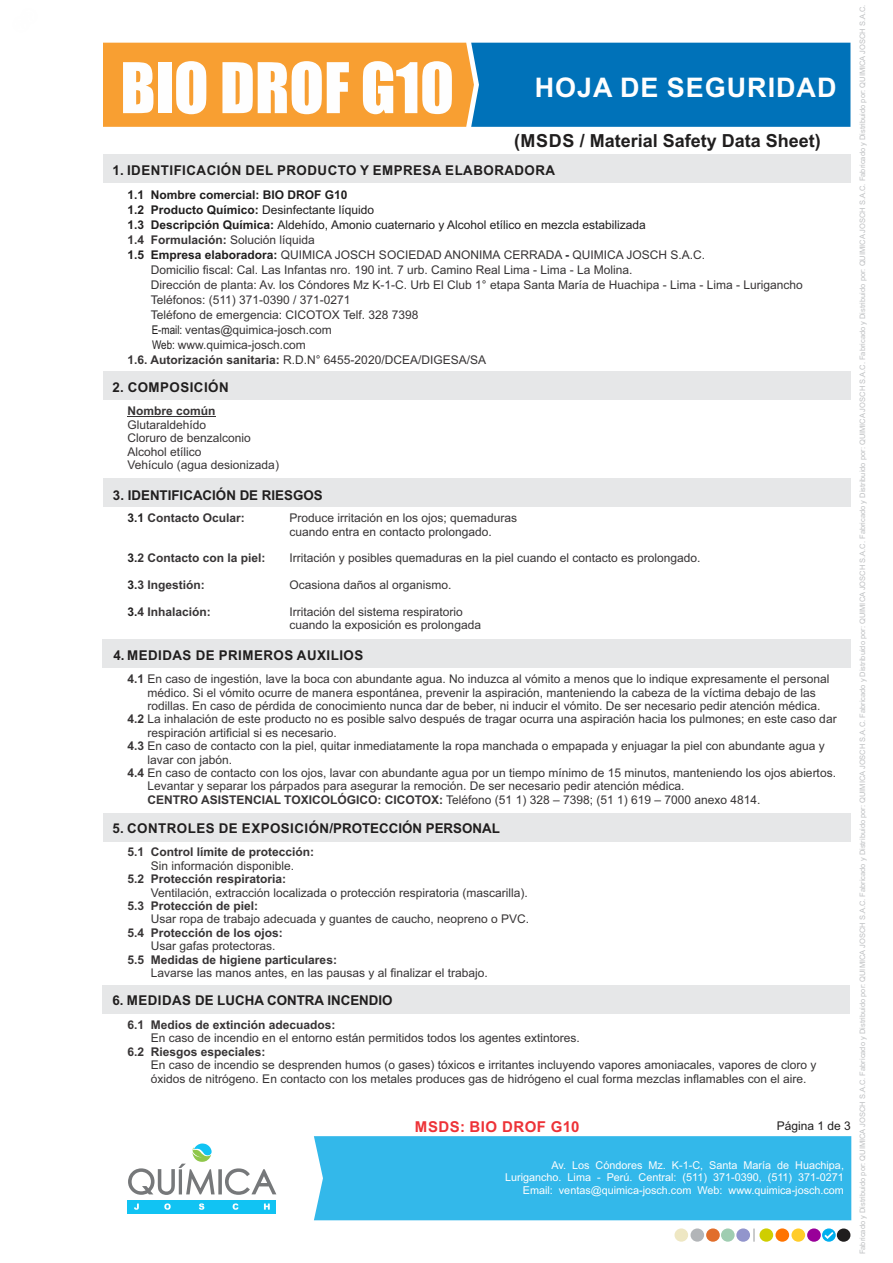
<style>
.page{position:relative;width:893px;height:1263px;background:#fff}
.page>*{position:absolute;margin:0;border:0;box-sizing:border-box;transform-origin:0 0}
.t1{font:64.5px "Impact";color:#fefefe}
.t2{font:700 27px "Arial";letter-spacing:.035em;color:#fefefe}
.t3{font:700 18px "Arial";color:#201e1e}
.t4{font:700 15px "Arial";letter-spacing:.035em;color:#ed3237}
.t5{font:700 13.5px "Arial";letter-spacing:.035em;color:#201e1e}
.t6{font:700 13.5px "Arial";color:#201e1e}
.t7{font:12px/13.4px "Arial";color:#373435}
.t8{font:700 12px "Arial";color:#373435}
.t9{font:12px "Arial";color:#201e1e}
.t10{font:700 12px "Arial";color:#201e1e}
.t11{font:10.8px/12.1px "Arial";color:#fefefe;text-align:right}
.t12{font:7.5px "Arial";color:#bdbfc1}
.s1{font-weight:700}
.s2{font-weight:400}
.s3{font-weight:700;color:#201e1e}
.s4{font-family:"Arial Narrow";color:#201e1e}
.s5{color:#201e1e}
</style>
<div class="page">
<svg style="left:754px;top:1228px;width:1px;height:14px"></svg>
<div style="left:837px;top:1228px;width:13px;height:14px;background:#201e1e;border-radius:50%"></div>
<div style="left:736px;top:1228px;width:14px;height:14px;background:#9295cc;border-radius:50%"></div>
<div style="left:759px;top:1228px;width:14px;height:14px;background:#cfce00;border-radius:50%"></div>
<div style="left:775px;top:1228px;width:14px;height:14px;background:#ff7400;border-radius:50%"></div>
<div style="left:674px;top:1228px;width:14px;height:14px;background:#eee7c3;border-radius:50%"></div>
<div style="left:791px;top:1228px;width:14px;height:14px;background:#ffcc29;border-radius:50%"></div>
<div style="left:690px;top:1228px;width:14px;height:13px;background:#b2b5b8;border-radius:50%"></div>
<svg style="left:822px;top:1228px;width:14px;height:14px"></svg>
<div style="left:721px;top:1228px;width:14px;height:14px;background:#9fcdb1;border-radius:50%"></div>
<div style="left:807px;top:1228px;width:14px;height:14px;background:#909;border-radius:50%"></div>
<div style="left:706px;top:1228px;width:14px;height:14px;background:#e16e2b;border-radius:50%"></div>
<div style="left:103px;top:154px;width:747px;height:29px;background:#e6e7e8"></div>
<div style="left:103px;top:371px;width:747px;height:29px;background:#e6e7e8"></div>
<div style="left:103px;top:478px;width:748px;height:29px;background:#e6e7e8"></div>
<div style="left:103px;top:639px;width:748px;height:29px;background:#e6e7e8"></div>
<div style="left:103px;top:813px;width:747px;height:29px;background:#e6e7e8"></div>
<svg style="left:103px;top:43px;width:747px;height:84px;background:#7c8977"></svg>
<svg style="left:824px;top:1232px;width:9px;height:7px"></svg>
<hr style="left:128px;top:416px;width:88px;height:1px;background:#373435">
<svg style="left:128px;top:1143px;width:148px;height:52px"></svg>
<div style="left:128px;top:1200px;width:148px;height:13px;background:#11c3f3"></div>
<svg style="left:134px;top:1203px;width:136px;height:7px"></svg>
<div style="left:314px;top:1136px;width:537px;height:84px;background:#33b8ea"></div>
<div style="left:103px;top:985px;width:747px;height:29px;background:#e6e7e8"></div>
<h1 class="t1" style="left:120px;top:62px;width:335px">BIO DROF G10</h1>
<h2 class="t2" style="left:535px;top:77px;width:303px">HOJA DE SEGURIDAD</h2>
<h3 class="t3" style="left:514px;top:134px;width:308px">(MSDS / Material Safety Data Sheet)</h3>
<p class="t5" style="left:113px;top:165px;width:444px">1. IDENTIFICACIÓN DEL PRODUCTO Y EMPRESA ELABORADORA</p>
<p class="t10" style="left:128px;top:190px;width:222px">1.1 Nombre comercial: BIO DROF G10</p>
<p class="t9" style="left:128px;top:205px;width:248px"><span class="s1">1.2 Producto Químico:</span> Desinfectante líquido</p>
<p class="t9" style="left:128px;top:220px;width:520px"><span class="s1">1.3 Descripción Química:</span> Aldehído, Amonio cuaternario y Alcohol etílico en mezcla estabilizada</p>
<p class="t8" style="left:128px;top:235px;width:189px">1.4 Formulación: <span class="s2">Solución líquida</span></p>
<p class="t7" style="left:128px;top:249px;width:579px"><span class="s3">1.5 Empresa elaboradora:</span> QUIMICA JOSCH SOCIEDAD ANONIMA CERRADA <span class="s1">-</span> QUIMICA JOSCH S.A.C.</p>
<p class="t7" style="left:151px;top:264px;width:483px">Domicilio fiscal: Cal. Las Infantas nro. 190 int. 7 urb. Camino Real Lima - Lima - La Molina.</p>
<p class="t7" style="left:151px;top:279px;width:653px">Dirección de planta: Av. los Cóndores Mz K-1-C. Urb El Club 1° etapa Santa María de Huachipa - Lima - Lima - Lurigancho</p>
<p class="t7" style="left:151px;top:294px;width:201px">Teléfonos: (511) 371-0390 / 371-0271</p>
<p class="t7" style="left:151px;top:309px;width:269px">Teléfono de emergencia: CICOTOX Telf. 328 7398</p>
<p class="t7" style="left:152px;top:324px;width:182px"><span class="s4">E-mail:</span> ventas@quimica-josch.com</p>
<p class="t7" style="left:152px;top:339px;width:155px"><span class="s4">Web:</span> www.quimica-josch.com</p>
<p class="t7" style="left:128px;top:354px;width:360px"><span class="s1">1.6. Autorización sanitaria:</span> R.D.N° 6455-2020/DCEA/DIGESA/SA</p>
<p class="t5" style="left:113px;top:382px;width:118px">2. COMPOSICIÓN</p>
<p class="t8" style="left:128px;top:406px;width:90px">Nombre común</p>
<p class="t7" style="left:128px;top:419px;width:153px">Glutaraldehído<br>Cloruro de benzalconio<br>Alcohol etílico<br>Vehículo (agua desionizada)</p>
<p class="t6" style="left:113px;top:490px;width:211px">3. IDENTIFICACIÓN DE RIESGOS</p>
<p class="t8" style="left:128px;top:513px;width:119px"><span class="s5">3.1</span> Contacto Ocular:</p>
<p class="t7" style="left:290px;top:512px;width:229px">Produce irritación en los ojos; quemaduras cuando entra en contacto prolongado.</p>
<p class="t8" style="left:128px;top:554px;width:140px"><span class="s5">3.</span>2 Contacto con la piel:</p>
<p class="t7" style="left:290px;top:553px;width:412px">Irritación y posibles quemaduras en la piel cuando el contacto es prolongado.</p>
<p class="t8" style="left:128px;top:580px;width:79px"><span class="s5">3.</span>3 Ingestión:</p>
<p class="t7" style="left:290px;top:579px;width:164px">Ocasiona daños al organismo.</p>
<p class="t8" style="left:128px;top:607px;width:85px"><span class="s5">3.</span>4 Inhalación:</p>
<p class="t7" style="left:290px;top:606px;width:193px">Irritación del sistema respiratorio cuando la exposición es prolongada</p>
<p class="t5" style="left:114px;top:651px;width:251px">4. MEDIDAS DE PRIMEROS AUXILIOS</p>
<p class="t7" style="left:128px;top:673px;width:703px"><span class="s1">4.1</span> En caso de ingestión, lave la boca con abundante agua. No induzca al vómito a menos que lo indique expresamente el personal</p>
<p class="t7" style="left:148px;top:687px;width:670px">médico. Si el vómito ocurre de manera espontánea, prevenir la aspiración, manteniendo la cabeza de la víctima debajo de las</p>
<p class="t7" style="left:148px;top:700px;width:675px">rodillas. En caso de pérdida de conocimiento nunca dar de beber, ni inducir el vómito. De ser necesario pedir atención médica.</p>
<p class="t7" style="left:128px;top:714px;width:711px"><span class="s1">4.2</span> La inhalación de este producto no es posible salvo después de tragar ocurra una aspiración hacia los pulmones; en este caso dar</p>
<p class="t7" style="left:148px;top:727px;width:191px">respiración artificial si es necesario.</p>
<p class="t7" style="left:128px;top:740px;width:699px"><span class="s1">4.3</span> En caso de contacto con la piel, quitar inmediatamente la ropa manchada o empapada y enjuagar la piel con abundante agua y</p>
<p class="t7" style="left:148px;top:754px;width:86px">lavar con jabón.</p>
<p class="t7" style="left:128px;top:767px;width:710px"><span class="s1">4.4</span> En caso de contacto con los ojos, lavar con abundante agua por un tiempo mínimo de 15 minutos, manteniendo los ojos abiertos.</p>
<p class="t7" style="left:148px;top:781px;width:538px">Levantar y separar los párpados para asegurar la remoción. De ser necesario pedir atención médica.</p>
<p class="t7" style="left:148px;top:794px;width:614px"><span class="s1">CENTRO ASISTENCIAL TOXICOLÓGICO: CICOTOX:</span> Teléfono (51 1) 328 – 7398; (51 1) 619 – 7000 anexo 4814.</p>
<p class="t5" style="left:113px;top:823px;width:389px">5. CONTROLES DE EXPOSICIÓN/PROTECCIÓN PERSONAL</p>
<p class="t8" style="left:128px;top:848px;width:188px">5.1 Control límite de protección:</p>
<p class="t7" style="left:151px;top:860px;width:145px">Sin información disponible.</p>
<p class="t8" style="left:128px;top:874px;width:160px">5.2 Protección respiratoria:</p>
<p class="t7" style="left:151px;top:887px;width:378px">Ventilación, extracción localizada o protección respiratoria (mascarilla).</p>
<p class="t8" style="left:128px;top:901px;width:132px">5.3 Protección de piel:</p>
<p class="t7" style="left:151px;top:914px;width:380px">Usar ropa de trabajo adecuada y guantes de caucho, neopreno o PVC.</p>
<p class="t8" style="left:128px;top:928px;width:157px">5.4 Protección de los ojos:</p>
<p class="t7" style="left:151px;top:940px;width:126px">Usar gafas protectoras.</p>
<p class="t8" style="left:128px;top:955px;width:211px">5.5 Medidas de higiene particulares:</p>
<p class="t7" style="left:151px;top:967px;width:338px">Lavarse las manos antes, en las pausas y al finalizar el trabajo.</p>
<p class="t6" style="left:112px;top:995px;width:282px">6. MEDIDAS DE LUCHA CONTRA INCENDIO</p>
<p class="t8" style="left:128px;top:1020px;width:210px">6.1 Medios de extinción adecuados:</p>
<p class="t7" style="left:151px;top:1033px;width:430px">En caso de incendio en el entorno están permitidos todos los agentes extintores.</p>
<p class="t8" style="left:128px;top:1047px;width:140px">6.2 Riesgos especiales:</p>
<p class="t7" style="left:151px;top:1059px;width:667px">En caso de incendio se desprenden humos (o gases) tóxicos e irritantes incluyendo vapores amoniacales, vapores de cloro y óxidos de nitrógeno. En contacto con los metales produces gas de hidrógeno el cual forma mezclas inflamables con el aire.</p>
<p class="t4" style="left:415px;top:1121px;width:166px">MSDS: BIO DROF G10</p>
<p class="t9" style="left:777px;top:1122px;width:76px">Página 1 de 3</p>
<p class="t11" style="left:505px;top:1160px;width:340px">Av. Los Cóndores Mz. K-1-C, Santa María de Huachipa,<br>Lurigancho. Lima - Perú. Central: (511) 371-0390, (511) 371-0271<br>Email: ventas@quimica-josch.com Web: www.quimica-josch.com</p>
<p class="t12" style="left:860px;top:1254px;width:1251px;rotate:-90deg">Fabricado y Distribuido por: QUIMICA JOSCH S.A.C. Fabricado y Distribuido por: QUIMICA JOSCH S.A.C. Fabricado y Distribuido por: QUIMICA JOSCH S.A.C. Fabricado y Distribuido por: QUIMICA JOSCH S.A.C. Fabricado y Distribuido por: QUIMICA JOSCH S.A.C. Fabricado y Distribuido por: QUIMICA JOSCH S.A.C. Fabricado y Distribuido por: QUIMICA JOSCH S.A.C.</p>
</div>
